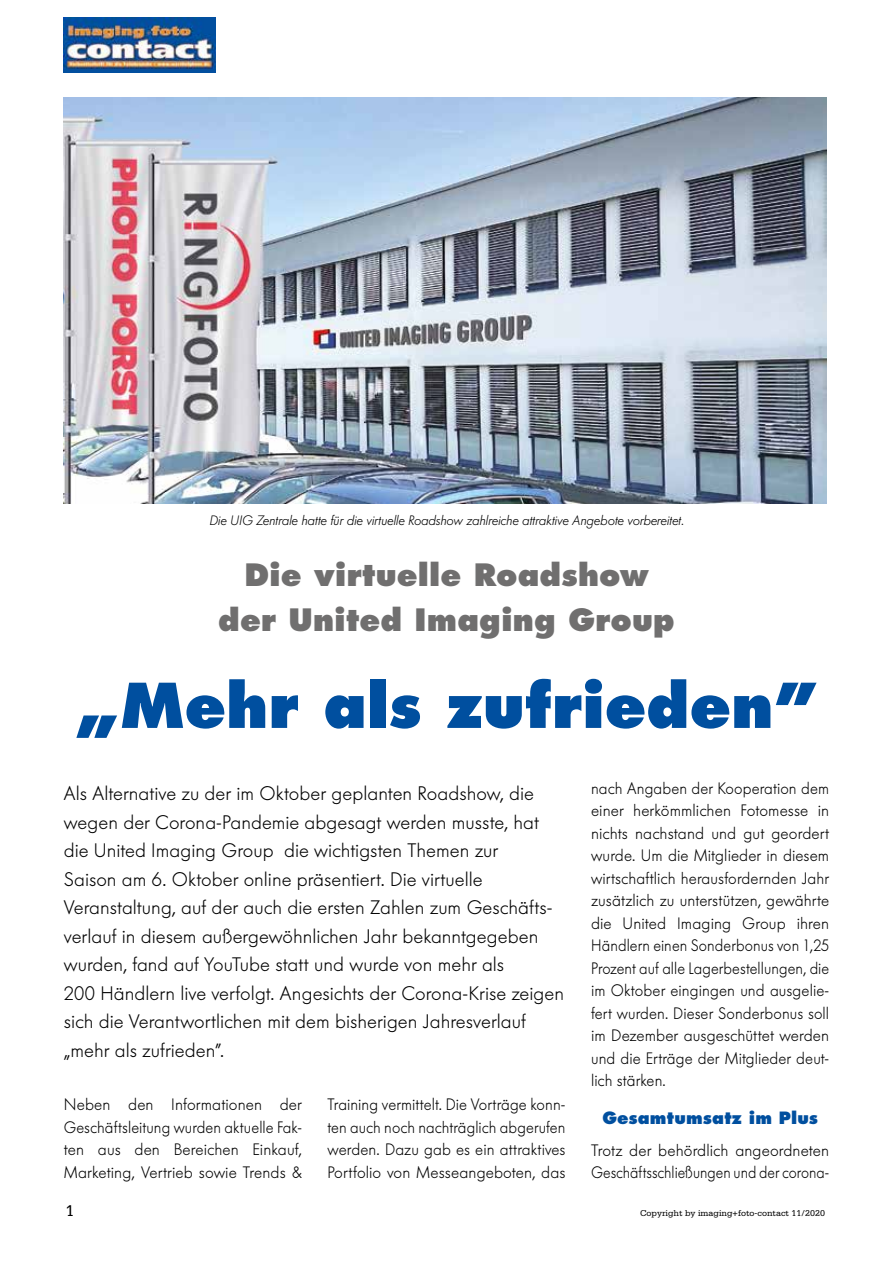
<style>
.page{position:relative;width:893px;height:1263px;background:#fff}
.page>*{position:absolute;margin:0;border:0;box-sizing:border-box;transform-origin:0 0}
.t1{font:800 60px "Futura";color:#004f9f}
.t2{font:800 30px/45px "Futura";letter-spacing:.005em;color:#706f6f;text-align:center}
.t3{font:300 19.5px/28.5px "Futura BQ";color:#000}
.t4{font:300 16.5px/22.5px "Futura BQ";letter-spacing:.005em;color:#000;text-align:justify;scale:.95 1}
.t5{font:300 16.5px/22.5px "Futura BQ";letter-spacing:.005em;color:#000;text-align:justify}
.t6{font:800 16.5px "Futura";letter-spacing:.015em;color:#004f9f}
.t7{font:16.5px "Serifa";color:#000}
.t8{font:italic 300 13.5px "Futura BQ";color:#000}
.t9{font:9px "Serifa";color:#000}
</style>
<div class="page">
<img style="left:64px;top:98px;width:762px;height:406px">
<img style="left:64px;top:17px;width:152px;height:56px">
<p class="t8" style="left:209px;top:513px;width:477px">Die UIG Zentrale hatte für die virtuelle Roadshow zahlreiche attraktive Angebote vorbereitet.</p>
<h2 class="t2" style="left:218px;top:552px;width:458px">Die virtuelle Roadshow der United Imaging Group</h2>
<h1 class="t1" style="left:73px;top:668px;width:748px">„Mehr als zufrieden”</h1>
<p class="t3" style="left:64px;top:779px;width:502px">Als Alternative zu der im Oktober geplanten Roadshow, die wegen der Corona-Pandemie abgesagt werden musste, hat die United Imaging Group die wichtigsten Themen zur<br>Saison am 6. Oktober online präsentiert. Die virtuelle Veranstaltung, auf der auch die ersten Zahlen zum Geschäfts&shy;verlauf in diesem außergewöhnlichen Jahr bekanntgegeben wurden, fand auf YouTube statt und wurde von mehr als<br>200 Händlern live verfolgt. Angesichts der Corona-Krise zeigen sich die Verantwortlichen mit dem bisherigen Jahresverlauf „mehr als zufrieden”.</p>
<p class="t5" style="left:64px;top:1093px;width:240px">Neben den Informationen der Geschäftsleitung wurden aktuelle Fak&shy;ten aus den Bereichen Einkauf, Marketing, Vertrieb sowie Trends &amp;</p>
<p class="t4" style="left:327px;top:1093px;width:252px">Training vermittelt. Die Vorträge konn&shy;ten auch noch nachträglich abgerufen werden. Dazu gab es ein attraktives Portfolio von Messeangeboten, das</p>
<p class="t4" style="left:591px;top:777px;width:252px">nach Angaben der Kooperation dem einer herkömmlichen Fotomesse in nichts nachstand und gut geordert wurde. Um die Mitglieder in diesem wirtschaftlich herausfordernden Jahr zusätzlich zu unterstützen, gewährte die United Imaging Group ihren Händlern einen Sonderbonus von 1,25<br>Prozent auf alle Lagerbestellungen, die im Oktober eingingen und ausgelie&shy;fert wurden. Dieser Sonderbonus soll im Dezember ausgeschüttet werden und die Erträge der Mitglieder deut&shy;lich stärken.</p>
<p class="t6" style="left:602px;top:1107px;width:217px">Gesamtumsatz im Plus</p>
<p class="t5" style="left:591px;top:1139px;width:240px">Trotz der behördlich angeordneten<br>Geschäftsschließungen und der corona-</p>
<p class="t7" style="left:65px;top:1201px;width:11px">1</p>
<p class="t9" style="left:640px;top:1208px;width:186px">Copyright by imaging+foto-contact 11/2020</p>
</div>
